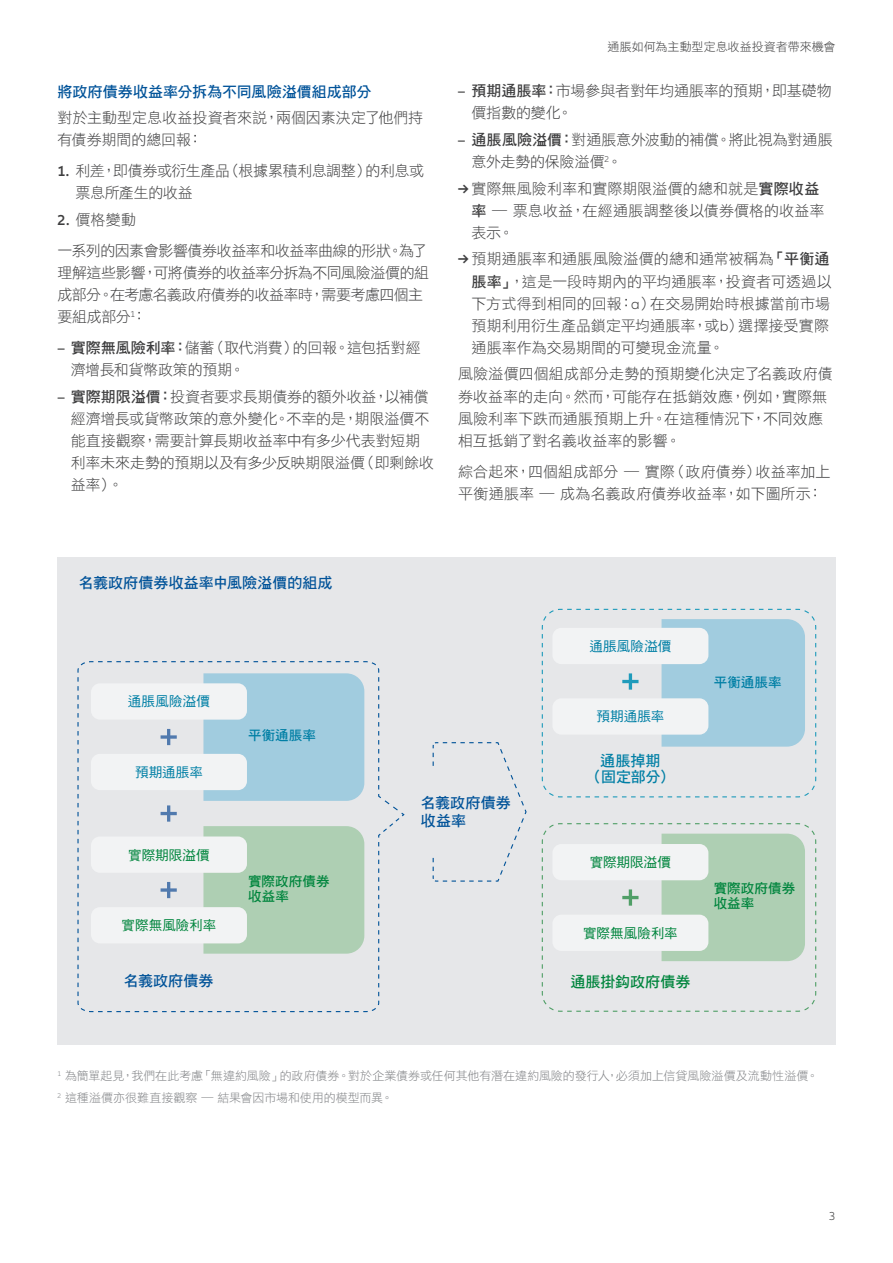
<style>
.page{position:relative;width:893px;height:1263px;background:#fff}
.page>*{position:absolute;margin:0;border:0;box-sizing:border-box;transform-origin:0 0}
.t1{font:15px/22px "DF Hei HK W3";letter-spacing:-.01em;color:#3e3e3f}
.t2{font:15px/22px "DF Hei HK W3";letter-spacing:-.035em;color:#3e3e3f}
.t3{font:15px/18px "DF Hei HK W7";color:#015399}
.t4{font:15px/22px "DF Hei HK W3";letter-spacing:.01em;color:#3e3e3f}
.t5{font:15px/16.5px "DF Hei HK W7";letter-spacing:-.005em;color:#007fa5;text-align:center}
.t6{font:15px "DF Hei HK W7";letter-spacing:.01em;color:#00853d}
.t7{font:13.5px "DF Hei HK W5";letter-spacing:.01em;color:#00853d}
.t8{font:13.5px "DF Hei HK W5";letter-spacing:.01em;color:#007fa5}
.t9{font:13.5px/15px "DF Hei HK W7";letter-spacing:.01em;color:#00853d}
.t10{font:13.5px "DF Hei HK W7";letter-spacing:.005em;color:#007fa5}
.t11{font:12px/22.5px "DF Hei HK W3";letter-spacing:-.005em;color:#808285}
.t12{font:12px "DF Hei HK W3";color:#3e3e3f}
.t13{font:300 12px "Allianz Neo";color:#3e3e3f}
.s1{font-family:"Allianz Neo";font-weight:600}
.s2{font-family:"DF Hei HK W7"}
.s3{font-family:"Allianz Neo";font-weight:300}
</style>
<div class="page">
<div style="left:57px;top:558px;width:779px;height:487px;background:#e6e7e9"></div>
<svg style="left:77px;top:661px;width:328px;height:352px"></svg>
<svg style="left:432px;top:742px;width:95px;height:140px"></svg>
<div style="left:410px;top:769px;width:88px;height:86px;background:#e6e7e9"></div>
<div style="left:203px;top:826px;width:161px;height:128px;background:#aecfb3"></div>
<div style="left:203px;top:673px;width:161px;height:128px;background:#a1ccdf"></div>
<div style="left:91px;top:836px;width:156px;height:37px;background:#f2f3f4;border-radius:9px"></div>
<div style="left:91px;top:907px;width:156px;height:36px;background:#f2f3f4;border-radius:9px"></div>
<div style="left:91px;top:683px;width:156px;height:37px;background:#f2f3f4;border-radius:9px"></div>
<div style="left:91px;top:754px;width:156px;height:36px;background:#f2f3f4;border-radius:9px"></div>
<svg style="left:161px;top:729px;width:16px;height:16px"></svg>
<svg style="left:161px;top:805px;width:16px;height:17px"></svg>
<svg style="left:161px;top:882px;width:16px;height:16px"></svg>
<svg style="left:541px;top:608px;width:276px;height:190px"></svg>
<svg style="left:541px;top:823px;width:276px;height:189px"></svg>
<p class="t3" style="left:57px;top:82px;width:316px">將政府債券收益率分拆為不同風險溢價組成部分</p>
<p class="t1" style="left:57px;top:106px;width:367px">對於主動型定息收益投資者來說，兩個因素決定了他們持有債券期間的總回報：</p>
<p class="t1" style="left:75px;top:160px;width:350px;text-indent:-18px"><span class="s1">1.</span> 利差，即債券或衍生產品（根據累積利息調整）的利息或票息所產生的收益　</p>
<p class="t2" style="left:57px;top:204px;width:371px;line-height:31px"><span class="s1">2.</span> 價格變動<br>一系列的因素會影響債券收益率和收益率曲線的形狀。為了</p>
<p class="t2" style="left:57px;top:261px;width:373px">理解這些影響，可將債券的收益率分拆為不同風險溢價的組成部分。在考慮名義政府債券的收益率時，需要考慮四個主要組成部分<sup>1</sup>：</p>
<p class="t1" style="left:71px;top:336px;width:351px;text-indent:-14px"><span class="s1">–</span> <span class="s2">實際無風險利率：</span>儲蓄（取代消費）的回報。這包括對經濟增長和貨幣政策的預期。</p>
<p class="t1" style="left:71px;top:385px;width:364px;text-indent:-14px"><span class="s1">–</span> <span class="s2">實際期限溢價：</span>投資者要求長期債券的額外收益，以補償經濟增長或貨幣政策的意外變化。不幸的是，期限溢價不能直接觀察，需要計算長期收益率中有多少代表對短期利率未來走勢的預期以及有多少反映期限溢價（即剩餘收益率）。</p>
<p class="t12" style="left:607px;top:41px;width:230px">通脹如何為主動型定息收益投資者帶來機會</p>
<p class="t1" style="left:471px;top:79px;width:362px;text-indent:-14px"><span class="s1">–</span> <span class="s2">預期通脹率：</span>市場參與者對年均通脹率的預期，即基礎物價指數的變化。</p>
<p class="t1" style="left:471px;top:128px;width:363px;text-indent:-14px"><span class="s1">–</span> <span class="s2">通脹風險溢價：</span>對通脹意外波動的補償。將此視為對通脹意外走勢的保險溢價<sup>2</sup>。</p>
<p class="t1" style="left:471px;top:177px;width:355px;text-indent:-14px"><span class="s1">→</span>實際無風險利率和實際期限溢價的總和就是<span class="s2">實際收益率</span> — 票息收益，在經通脹調整後以債券價格的收益率表示。</p>
<p class="t1" style="left:471px;top:248px;width:362px;text-indent:-14px"><span class="s1">→</span>預期通脹率和通脹風險溢價的總和通常被稱為<span class="s2">「平衡通脹率」</span>，這是一段時期內的平均通脹率，投資者可透過以下方式得到相同的回報：<span class="s3">a</span>）在交易開始時根據當前市場預期利用衍生產品鎖定平均通脹率，或<span class="s3">b</span>）選擇接受實際通脹率作為交易期間的可變現金流量。</p>
<p class="t1" style="left:458px;top:363px;width:376px">風險溢價四個組成部分走勢的預期變化決定了名義政府債券收益率的走向。然而，可能存在抵銷效應，例如，實際無風險利率下跌而通脹預期上升。在這種情況下，不同效應相互抵銷了對名義收益率的影響。</p>
<p class="t4" style="left:458px;top:460px;width:374px">綜合起來，四個組成部分 — 實際（政府債券）收益率加上平衡通脹率 — 成為名義政府債券收益率，如下圖所示：</p>
<p class="t3" style="left:79px;top:573px;width:255px">名義政府債券收益率中風險溢價的組成</p>
<p class="t8" style="left:128px;top:694px;width:84px">通脹風險溢價</p>
<p class="t8" style="left:135px;top:765px;width:69px">預期通脹率</p>
<p class="t10" style="left:248px;top:728px;width:69px">平衡通脹率</p>
<p class="t8" style="left:589px;top:639px;width:84px">通脹風險溢價</p>
<p class="t8" style="left:596px;top:709px;width:69px">預期通脹率</p>
<p class="t5" style="left:588px;top:752px;width:87px">通脹掉期<br>（固定部分）</p>
<p class="t10" style="left:714px;top:675px;width:69px">平衡通脹率</p>
<p class="t7" style="left:128px;top:847px;width:83px">實際期限溢價</p>
<p class="t7" style="left:122px;top:918px;width:96px">實際無風險利率</p>
<p class="t3" style="left:124px;top:971px;width:91px">名義政府債券</p>
<p class="t3" style="left:421px;top:794px;width:91px">名義政府債券收益率</p>
<p class="t7" style="left:590px;top:855px;width:83px">實際期限溢價</p>
<p class="t9" style="left:248px;top:873px;width:83px">實際政府債券收益率</p>
<p class="t9" style="left:714px;top:880px;width:83px">實際政府債券收益率</p>
<p class="t7" style="left:583px;top:925px;width:96px">實際無風險利率</p>
<p class="t6" style="left:570px;top:974px;width:122px">通脹掛鈎政府債券</p>
<p class="t11" style="left:57px;top:1064px;width:762px"><sup>1</sup> 為簡單起見，我們在此考慮「無違約風險」的政府債券。對於企業債券或任何其他有潛在違約風險的發行人，必須加上信貸風險溢價及流動性溢價。<br><sup>2</sup> 這種溢價亦很難直接觀察 — 結果會因市場和使用的模型而異。</p>
<p class="t13" style="left:829px;top:1210px;width:8px">3</p>
</div>
